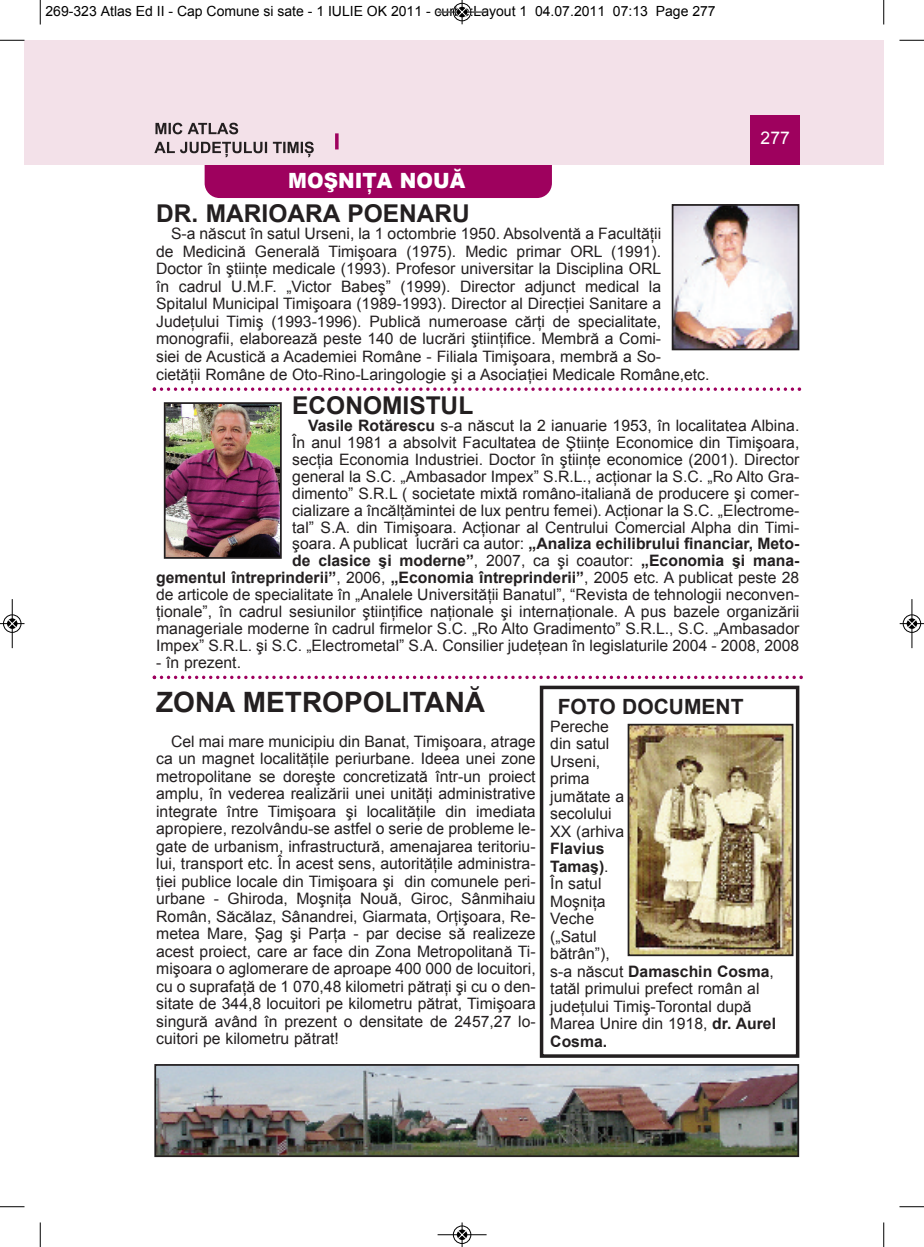
<style>
.page{position:relative;width:924px;height:1247px;background:#fff}
.page>*{position:absolute;margin:0;border:0;box-sizing:border-box;transform-origin:0 0}
.t1{font:700 28px "Arial";color:#231f20}
.t2{font:700 24.5px "Arial";color:#231f20}
.t3{font:700 21px "Arial";color:#231f20}
.t4{font:900 21px "Arial";color:#fff;scale:.95 1}
.t5{font:17.5px "Arial";color:#fff}
.t6{font:15.75px/17.5px "Arial";color:#231f20}
.t7{font:14px "Arial";color:#000}
.s1{font-weight:700}
</style>
<div class="page">
<div style="left:205px;top:135px;width:347px;height:63px;background:#9e015e;border-radius:15px"></div>
<div style="left:40px;top:40px;width:844px;height:124px;background:#f3e1e9"></div>
<div style="left:750px;top:115px;width:50px;height:49px;background:#9e015e"></div>
<svg style="left:335px;top:133px;width:4px;height:16px"></svg>
<div style="left:24px;top:40px;width:16px;height:124px;background:#f3e1e9"></div>
<svg style="left:155px;top:123px;width:83px;height:11px"></svg>
<svg style="left:154px;top:142px;width:160px;height:15px"></svg>
<div style="left:540px;top:685px;width:259px;height:372px;border:4px solid #231f20"></div>
<svg style="left:153px;top:387px;width:648px;height:4px"></svg>
<svg style="left:153px;top:675px;width:650px;height:4px"></svg>
<img style="left:167px;top:405px;width:112px;height:150px">
<div style="left:164px;top:402px;width:118px;height:156px;border:2px solid #231f20"></div>
<img style="left:675px;top:207px;width:121px;height:140px">
<div style="left:672px;top:204px;width:127px;height:146px;border:2px solid #231f20"></div>
<img style="left:157px;top:1066px;width:639px;height:87px">
<div style="left:154px;top:1063px;width:645px;height:93px;border:2px solid #231f20"></div>
<img style="left:631px;top:726px;width:159px;height:227px">
<div style="left:628px;top:723px;width:165px;height:233px;border:2px solid #231f20"></div>
<svg style="left:40px;top:0;width:1px;height:24px"></svg>
<svg style="left:0;top:40px;width:24px;height:1px"></svg>
<svg style="left:883px;top:0;width:1px;height:24px"></svg>
<svg style="left:899px;top:40px;width:25px;height:1px"></svg>
<svg style="left:40px;top:1222px;width:1px;height:24px"></svg>
<svg style="left:0;top:1206px;width:24px;height:1px"></svg>
<svg style="left:883px;top:1222px;width:1px;height:24px"></svg>
<svg style="left:899px;top:1206px;width:25px;height:1px"></svg>
<hr style="left:438px;top:12px;width:48px;height:1px;background:#000">
<div style="left:453px;top:3px;width:18px;height:18px;border:1px solid #000;border-radius:50%"></div>
<svg style="left:458px;top:0;width:8px;height:24px"></svg>
<hr style="left:438px;top:1234px;width:48px;height:1px;background:#000">
<div style="left:453px;top:1225px;width:18px;height:18px;border:1px solid #000;border-radius:50%"></div>
<svg style="left:458px;top:1222px;width:8px;height:24px"></svg>
<div style="left:3px;top:614px;width:19px;height:19px;border:1px solid #fff;border-radius:50%"></div>
<hr style="left:12px;top:599px;width:1px;height:49px;background:#000">
<div style="left:3px;top:614px;width:18px;height:18px;border:1px solid #000;border-radius:50%"></div>
<svg style="left:0;top:619px;width:24px;height:9px"></svg>
<div style="left:902px;top:614px;width:19px;height:19px;border:1px solid #fff;border-radius:50%"></div>
<hr style="left:911px;top:599px;width:1px;height:49px;background:#000">
<div style="left:903px;top:614px;width:18px;height:18px;border:1px solid #000;border-radius:50%"></div>
<svg style="left:900px;top:619px;width:24px;height:9px"></svg>
<p class="t7" style="left:46px;top:3px;width:672px">269-323 Atlas Ed II - Cap Comune si sate - 1 IULIE OK 2011 - curbe:Layout 1 04.07.2011 07:13 Page 277</p>
<p class="t5" style="left:760px;top:128px;width:31px">277</p>
<h3 class="t4" style="left:288px;top:165px;width:188px">MOŞNIŢA NOUĂ</h3>
<h2 class="t2" style="left:156px;top:200px;width:315px">DR. MARIOARA POENARU</h2>
<p class="t6" style="left:156px;top:225px;width:555px;text-indent:15px">S-a născut în satul Urseni, la 1 octombrie 1950. Absolventă a Facultăţii<br>de Medicină Generală Timişoara (1975). Medic primar ORL (1991).<br>Doctor în ştiinţe medicale (1993). Profesor universitar la Disciplina ORL<br>în cadrul U.M.F. „Victor Babeş” (1999). Director adjunct medical la Spitalul Municipal Timişoara (1989-1993). Director al Direcţiei Sanitare a Judeţului Timiş (1993-1996). Publică numeroase cărţi de specialitate, monografii, elaborează peste 140 de lucrări ştiinţifice. Membră a Comi-<br>siei de Acustică a Academiei Române - Filiala Timişoara, membră a So&shy;cietăţii Române de Oto-Rino-Laringologie şi a Asociaţiei Medicale Române,etc.</p>
<h2 class="t2" style="left:292px;top:391px;width:183px">ECONOMISTUL</h2>
<p class="t6" style="left:156px;top:416px;width:645px;line-height:17px;text-align:right"><span class="s1">Vasile Rotărescu</span> s-a născut la 2 ianuarie 1953, în localitatea Albina.<br>În anul 1981 a absolvit Facultatea de Ştiinţe Economice din Timişoara,<br>secţia Economia Industriei. Doctor în ştiinţe economice (2001). Director<br>general la S.C. „Ambasador Impex” S.R.L., acţionar la S.C. „Ro Alto Gra-<br>dimento” S.R.L ( societate mixtă româno-italiană de producere şi comer-<br>cializare a încălţămintei de lux pentru femei). Acţionar la S.C. „Electrome-<br>tal” S.A. din Timişoara. Acţionar al Centrului Comercial Alpha din Timi-<br>şoara. A publicat lucrări ca autor: <span class="s1">„Analiza echilibrului financiar, Meto-<br>de clasice şi moderne”</span>, 2007, ca şi coautor: <span class="s1">„Economia şi mana-<br>gementul întreprinderii”</span>, 2006, <span class="s1">„Economia întreprinderii”</span>, 2005 etc. A publicat peste 28 de articole de specialitate în „Analele Universităţii Banatul”, “Revista de tehnologii neconven&shy;ţionale”, în cadrul sesiunilor ştiinţifice naţionale şi internaţionale. A pus bazele organizării manageriale moderne în cadrul firmelor S.C. „Ro Alto Gradimento” S.R.L., S.C. „Ambasador Impex” S.R.L. şi S.C. „Electrometal” S.A. Consilier judeţean în legislaturile 2004 - 2008, 2008</p>
<p class="t6" style="left:156px;top:654px;width:86px">- în prezent.</p>
<h1 class="t1" style="left:156px;top:686px;width:330px">ZONA METROPOLITANă</h1>
<p class="t6" style="left:156px;top:732px;width:381px;text-align:justify;text-indent:15px">Cel mai mare municipiu din Banat, Timişoara, atrage ca un magnet localităţile periurbane. Ideea unei zone metropolitane se doreşte concretizată într-un proiect amplu, în vederea realizării unei unităţi administrative integrate între Timişoara şi localităţile din imediata apropiere, rezolvându-se astfel o serie de probleme le&shy;gate de urbanism, infrastructură, amenajarea teritoriu&shy;lui, transport etc. În acest sens, autorităţile administra&shy;ţiei publice locale din Timişoara şi din comunele peri&shy;urbane - Ghiroda, Moşniţa Nouă, Giroc, Sânmihaiu Român, Săcălaz, Sânandrei, Giarmata, Orţişoara, Re&shy;metea Mare, Şag şi Parţa - par decise să realizeze acest proiect, care ar face din Zona Metropolitană Ti&shy;mişoara o aglomerare de aproape 400 000 de locuitori, cu o suprafaţă de 1 070,48 kilometri pătraţi şi cu o den&shy;sitate de 344,8 locuitori pe kilometru pătrat, Timişoara singură având în prezent o densitate de 2457,27 lo&shy;cuitori pe kilometru pătrat!</p>
<h3 class="t3" style="left:558px;top:695px;width:187px">FOTO DOCUMENT</h3>
<p class="t6" style="left:550px;top:717px;width:75px">Pereche din satul<br>Urseni, prima jumătate a secolului<br>XX (arhiva</p>
<p class="t6" style="left:550px;top:839px;width:227px"><span class="s1">Flavius<br>Tamaş)</span>.<br>În satul<br>Moşniţa<br>Veche<br>(„Satul<br>bătrân”),<br>s-a născut <span class="s1">Damaschin Cosma</span>, tatăl primului prefect român al judeţului Timiş-Torontal după<br>Marea Unire din 1918, <span class="s1">dr. Aurel<br>Cosma.</span></p>
</div>
